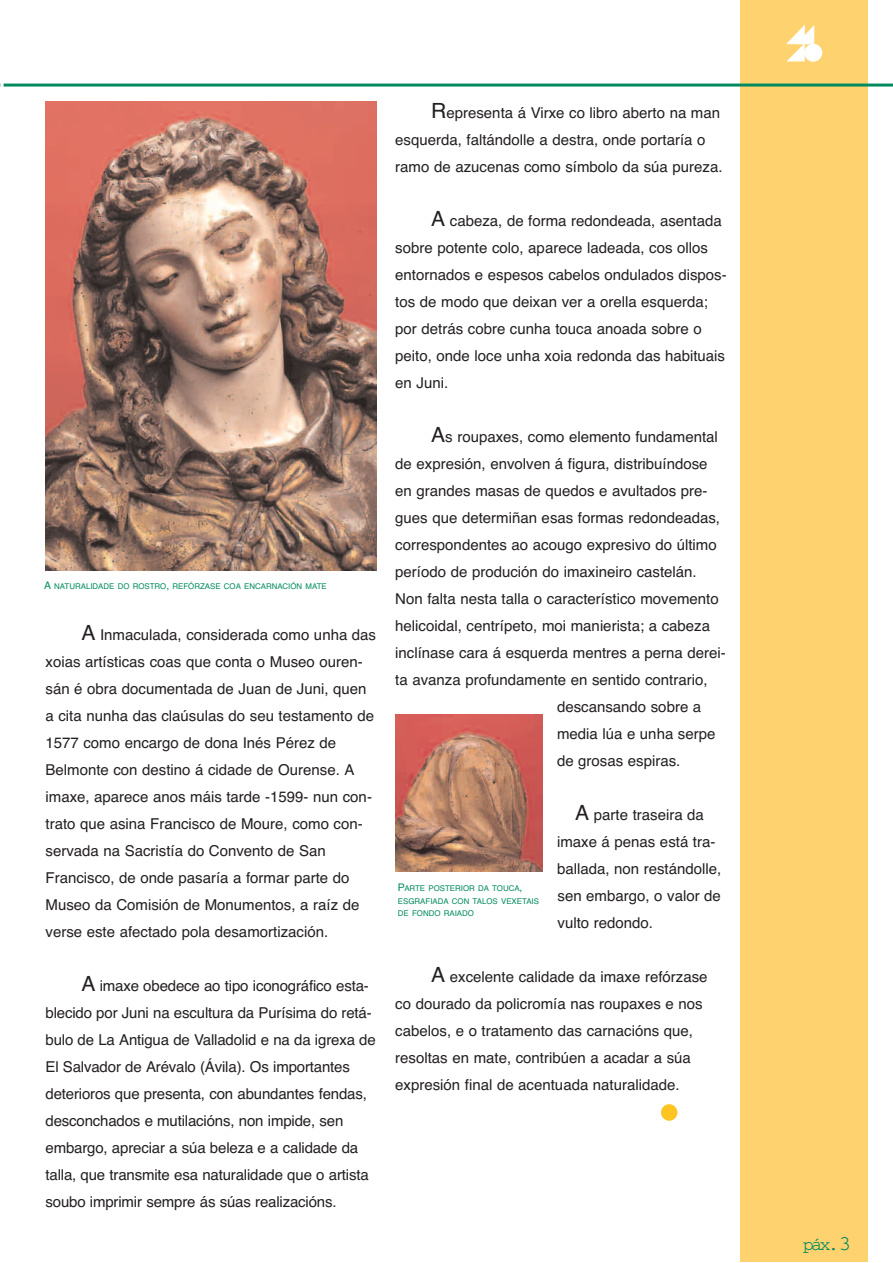
<style>
.page{position:relative;width:893px;height:1263px;background:#fff}
.page>*{position:absolute;margin:0;border:0;box-sizing:border-box;transform-origin:0 0}
.t1{font:18px "Courier";color:#008a5e}
.t2{font:15px/27px "Helvetica";color:#231f20}
.t3{font:7.8px/12.6px "Helvetica";color:#008a5e}
.s1{font-size:10.5px}
.s2{font-size:21px}
</style>
<div class="page">
<img style="left:45px;top:102px;width:332px;height:468px">
<div style="left:740px;top:0;width:127px;height:1261px;background:#fed36f"></div>
<img style="left:395px;top:715px;width:147px;height:156px">
<hr style="left:4px;top:84px;width:889px;height:3px;background:#008a5e">
<svg style="left:787px;top:25px;width:27px;height:36px"></svg>
<div style="left:805px;top:44px;width:17px;height:17px;background:#fff;border-radius:50%"></div>
<div style="left:804px;top:44px;width:18px;height:17px;border:1px solid #fff;border-radius:50%"></div>
<div style="left:661px;top:1104px;width:16px;height:17px;background:#fec422;border-radius:50%"></div>
<p class="t3" style="left:44px;top:580px;width:284px"><span class="s1">A</span> NATURALIDADE DO ROSTRO<span class="s1">,</span> REFÓRZASE COA ENCARNACIÓN MATE</p>
<p class="t2" style="left:46px;top:622px;width:332px;text-indent:36px"><span class="s2">A</span> Inmaculada, considerada como unha das xoias artísticas coas que conta o Museo ouren&shy;sán é obra documentada de Juan de Juni, quen a cita nunha das claúsulas do seu testamento de 1577 como encargo de dona Inés Pérez de Belmonte con destino á cidade de Ourense. A imaxe, aparece anos máis tarde -1599- nun con&shy;trato que asina Francisco de Moure, como con&shy;servada na Sacristía do Convento de San Francisco, de onde pasaría a formar parte do Museo da Comisión de Monumentos, a raíz de verse este afectado pola desamortización.</p>
<p class="t2" style="left:46px;top:973px;width:332px;text-indent:36px"><span class="s2">A</span> imaxe obedece ao tipo iconográfico esta&shy;blecido por Juni na escultura da Purísima do retá&shy;bulo de La Antigua de Valladolid e na da igrexa de El Salvador de Arévalo (Ávila). Os importantes deterioros que presenta, con abundantes fendas, desconchados e mutilacións, non impide, sen embargo, apreciar a súa beleza e a calidade da talla, que transmite esa naturalidade que o artista soubo imprimir sempre ás súas realizacións.</p>
<p class="t2" style="left:395px;top:99px;width:329px;text-indent:36px"><span class="s2">R</span>epresenta á Virxe co libro aberto na man esquerda, faltándolle a destra, onde portaría o ramo de azucenas como símbolo da súa pureza.</p>
<p class="t2" style="left:395px;top:207px;width:333px;text-indent:36px"><span class="s2">A</span> cabeza, de forma redondeada, asentada sobre potente colo, aparece ladeada, cos ollos entornados e espesos cabelos ondulados dispos&shy;tos de modo que deixan ver a orella esquerda; por detrás cobre cunha touca anoada sobre o peito, onde loce unha xoia redonda das habituais en Juni.</p>
<p class="t2" style="left:431px;top:423px;width:288px"><span class="s2">A</span>s roupaxes, como elemento fundamental</p>
<p class="t2" style="left:395px;top:450px;width:314px">de expresión, envolven á figura, distribuíndose</p>
<p class="t2" style="left:395px;top:477px;width:314px">en grandes masas de quedos e avultados pre-</p>
<p class="t2" style="left:395px;top:504px;width:326px">gues que determiñan esas formas redondeadas,</p>
<p class="t2" style="left:395px;top:531px;width:323px">correspondentes ao acougo expresivo do último</p>
<p class="t2" style="left:395px;top:558px;width:303px">período de produción do imaxineiro castelán.</p>
<p class="t2" style="left:395px;top:585px;width:325px">Non falta nesta talla o característico movemento</p>
<p class="t2" style="left:395px;top:612px;width:316px">helicoidal, centrípeto, moi manierista; a cabeza</p>
<p class="t2" style="left:395px;top:639px;width:332px">inclínase cara á esquerda mentres a perna derei-</p>
<p class="t2" style="left:395px;top:666px;width:314px">ta avanza profundamente en sentido contrario,</p>
<p class="t2" style="left:557px;top:693px;width:146px">descansando sobre a</p>
<p class="t2" style="left:557px;top:720px;width:160px">media lúa e unha serpe</p>
<p class="t2" style="left:557px;top:747px;width:125px">de grosas espiras.</p>
<p class="t2" style="left:557px;top:801px;width:166px;text-indent:18px"><span class="s2">A</span> parte traseira da imaxe á penas está tra&shy;ballada, non restándolle, sen embargo, o valor de vulto redondo.</p>
<p class="t2" style="left:395px;top:963px;width:314px;text-indent:36px"><span class="s2">A</span> excelente calidade da imaxe refórzase co dourado da policromía nas roupaxes e nos cabelos, e o tratamento das carnacións que, resoltas en mate, contribúen a acadar a súa expresión final de acentuada naturalidade.</p>
<p class="t3" style="left:398px;top:882px;width:143px"><span class="s1">P</span>ARTE POSTERIOR DA TOUCA<span class="s1">,<br></span>ESGRAFIADA CON TALOS VEXETAIS<br>DE FONDO RAIADO</p>
<p class="t1" style="left:803px;top:1239px;width:50px">páx.<span class="s2">3</span></p>
</div>
